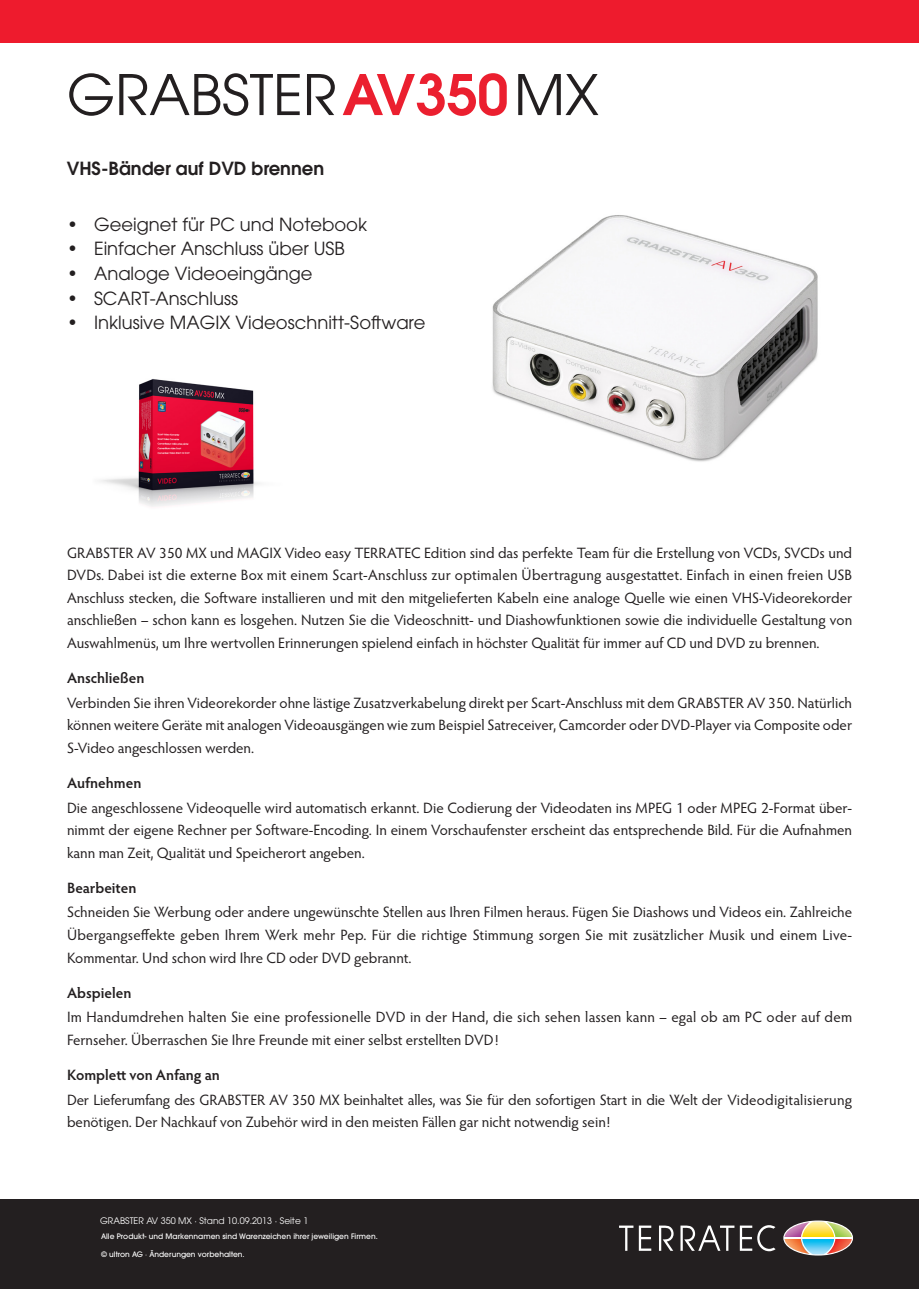
<style>
.page{position:relative;width:919px;height:1289px;background:#fff}
.page>*{position:absolute;margin:0;border:0;box-sizing:border-box;transform-origin:0 0}
.t1{font:55.5px "ITC Avant Garde Pro";color:#231f20}
.t2{font:18px "ITC Avant Garde Pro";color:#231f20}
.t3{font:600 18px "ITC Avant Garde Pro";color:#231f20}
.Texte_Aufzählung{font:15px/22.5px "Hypatia Sans Pro";color:#231f20;text-align:justify}
.Texte_Aufzählung-2{font:600 15px "Hypatia Sans Pro";color:#231f20}
.t4{font:9px "ITC Avant Garde Pro";color:#fff}
.t5{font:500 7.5px "ITC Avant Garde Pro";color:#fff}
.s1{font-weight:600;color:#eb1f2f}
</style>
<div class="page">
<div style="left:0;top:1199px;width:918px;height:89px;background:#231f20"></div>
<div style="left:0;top:0;width:918px;height:43px;background:#ee1b2d"></div>
<svg style="left:619px;top:1225px;width:32px;height:25px"></svg>
<svg style="left:659px;top:1225px;width:14px;height:25px"></svg>
<svg style="left:680px;top:1225px;width:95px;height:26px"></svg>
<svg style="left:783px;top:1220px;width:70px;height:35px"></svg>
<img style="left:492px;top:215px;width:326px;height:247px">
<img style="left:100px;top:379px;width:160px;height:128px">
<p class="t1" style="left:67px;top:60px;width:533px">GRABSTER<span class="s1">AV350</span>MX</p>
<p class="t3" style="left:67px;top:157px;width:259px">VHS-Bänder auf DVD brennen</p>
<p class="t2" style="left:67px;top:213px;width:301px">• Geeignet für PC und Notebook</p>
<p class="t2" style="left:67px;top:237px;width:279px">• Einfacher Anschluss über USB</p>
<p class="t2" style="left:67px;top:262px;width:247px">• Analoge Videoeingänge</p>
<p class="t2" style="left:67px;top:287px;width:173px">• SCART-Anschluss</p>
<p class="t2" style="left:67px;top:311px;width:360px">• Inklusive MAGIX Videoschnitt-Software</p>
<p class="Texte_Aufzählung" style="left:67px;top:541px;width:786px">GRABSTER AV 350 MX und MAGIX Video easy TERRATEC Edition sind das perfekte Team für die Erstellung von VCDs, SVCDs und DVDs. Dabei ist die externe Box mit einem Scart-Anschluss zur optimalen Übertragung ausgestattet. Einfach in einen freien USB Anschluss stecken, die Software installieren und mit den mitgelieferten Kabeln eine analoge Quelle wie einen VHS-Videorekorder anschließen – schon kann es losgehen. Nutzen Sie die Videoschnitt- und Diashowfunktionen sowie die individuelle Gestaltung von Auswahlmenüs, um Ihre wertvollen Erinnerungen spielend einfach in höchster Qualität für immer auf CD und DVD zu brennen.</p>
<p class="Texte_Aufzählung-2" style="left:67px;top:667px;width:79px">Anschließen</p>
<p class="Texte_Aufzählung" style="left:67px;top:690px;width:786px">Verbinden Sie ihren Videorekorder ohne lästige Zusatzverkabelung direkt per Scart-Anschluss mit dem GRABSTER AV 350. Natürlich können weitere Geräte mit analogen Videoausgängen wie zum Beispiel Satreceiver, Camcorder oder DVD-Player via Composite oder S-Video angeschlossen werden.</p>
<p class="Texte_Aufzählung-2" style="left:67px;top:772px;width:76px">Aufnehmen</p>
<p class="Texte_Aufzählung" style="left:67px;top:795px;width:786px">Die angeschlossene Videoquelle wird automatisch erkannt. Die Codierung der Videodaten ins MPEG 1 oder MPEG 2-Format über&shy;nimmt der eigene Rechner per Software-Encoding. In einem Vorschaufenster erscheint das entsprechende Bild. Für die Aufnahmen kann man Zeit, Qualität und Speicherort angeben.</p>
<p class="Texte_Aufzählung-2" style="left:67px;top:877px;width:71px">Bearbeiten</p>
<p class="Texte_Aufzählung" style="left:67px;top:900px;width:786px">Schneiden Sie Werbung oder andere ungewünschte Stellen aus Ihren Filmen heraus. Fügen Sie Diashows und Videos ein. Zahlreiche Übergangseffekte geben Ihrem Werk mehr Pep. Für die richtige Stimmung sorgen Sie mit zusätzlicher Musik und einem Live-Kommentar. Und schon wird Ihre CD oder DVD gebrannt.</p>
<p class="Texte_Aufzählung-2" style="left:67px;top:982px;width:66px">Abspielen</p>
<p class="Texte_Aufzählung" style="left:67px;top:1005px;width:786px">Im Handumdrehen halten Sie eine professionelle DVD in der Hand, die sich sehen lassen kann – egal ob am PC oder auf dem<br>Fernseher. Überraschen Sie Ihre Freunde mit einer selbst erstellten DVD!</p>
<p class="Texte_Aufzählung-2" style="left:67px;top:1064px;width:154px">Komplett von Anfang an</p>
<p class="Texte_Aufzählung" style="left:67px;top:1087px;width:786px">Der Lieferumfang des GRABSTER AV 350 MX beinhaltet alles, was Sie für den sofortigen Start in die Welt der Videodigitalisierung benötigen. Der Nachkauf von Zubehör wird in den meisten Fällen gar nicht notwendig sein!</p>
<p class="t4" style="left:100px;top:1215px;width:210px">GRABSTER AV 350 MX · Stand 10.09.2013 · Seite 1</p>
<p class="t5" style="left:101px;top:1231px;width:278px">Alle Produkt- und Markennamen sind Warenzeichen ihrer jeweiligen Firmen.</p>
<p class="t5" style="left:101px;top:1248px;width:145px">© ultron AG · Änderungen vorbehalten.</p>
</div>
